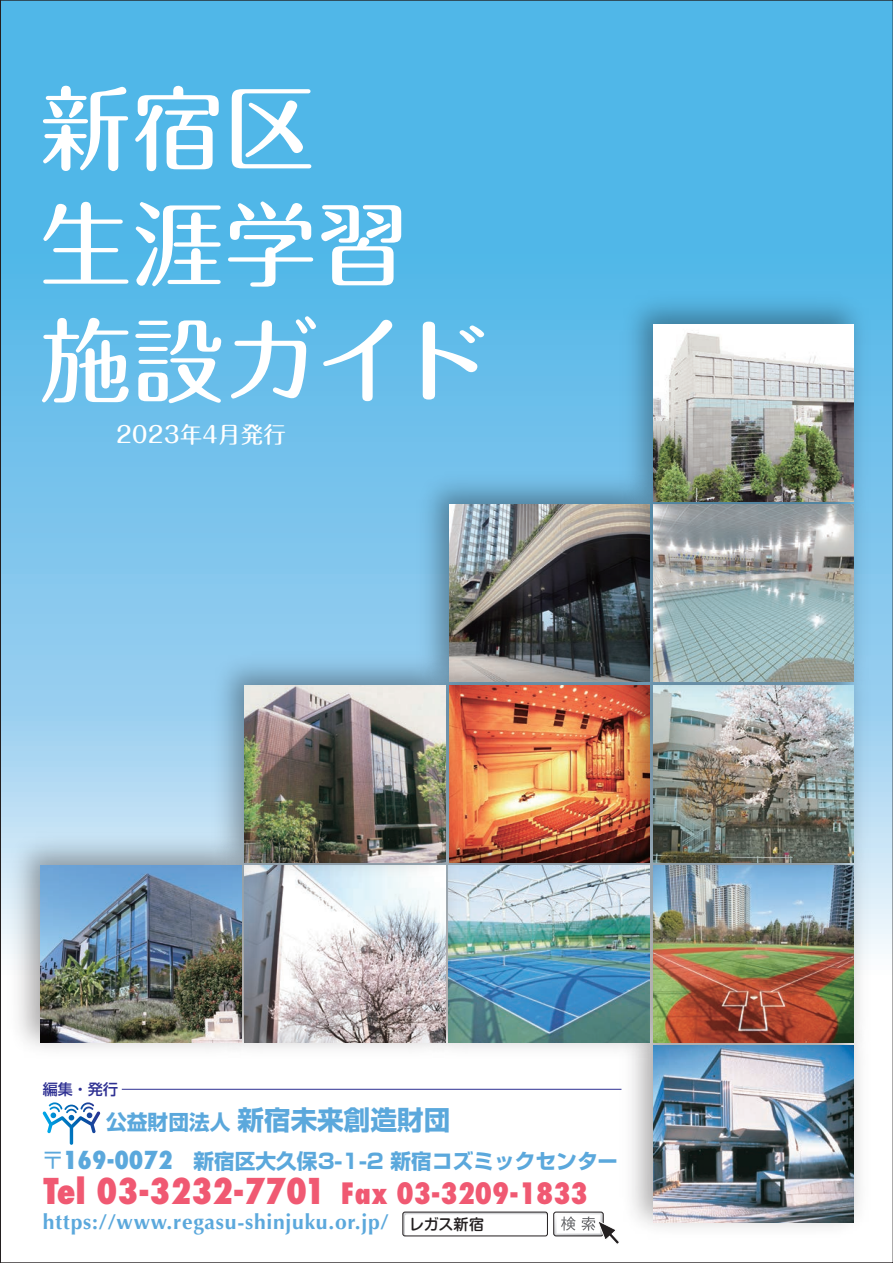
<style>
.page{position:relative;width:893px;height:1263px;background:#fff}
.page>*{position:absolute;margin:0;border:0;box-sizing:border-box;transform-origin:0 0}
.t1{font:500 92.4px/115.9px "Maru Fo Pro";color:#fff}
.t2{font:800 condensed 34.65px "Futura";color:#f05972}
.t3{font:700 26.7px "Shin Go";color:#5ba8dc}
.t4{font:500 22.65px "Maru Fo Pro";color:#fff}
.t5{font:700 21.15px "Optima";letter-spacing:.035em;color:#5ba8dc}
.t6{font:700 20.7px "Shin Go";color:#5ba8dc}
.t7{font:500 15px "Shin Go";color:#2e3092}
.t8{font:500 15px "Shin M Go Pro";letter-spacing:-.01em;color:#231f20}
.s1{font-size:20.7px}
.s2{font-family:"Koz Go Pro";font-weight:400;font-size:24.15px}
.s3{font-family:"Futura";font-weight:800;font-stretch:condensed;font-size:24.15px}
.s4{font-size:28.65px}
</style>
<div class="page">
<img style="left:2px;top:2px;width:889px;height:1242px">
<h1 class="t1" style="left:40px;top:60px;width:457px">新宿区<br>生涯学習施設ガイド</h1>
<p class="t4" style="left:116px;top:417px;width:171px">2023年4月発行</p>
<p class="t7" style="left:43px;top:1079px;width:77px">編集・発行</p>
<p class="t3" style="left:106px;top:1102px;width:346px"><span class="s1">公益財団法人</span> 新宿未来創造財団</p>
<p class="t6" style="left:41px;top:1147px;width:579px"><span class="s2">〒</span><span class="s3">169-0072</span>　新宿区大久保3-1-2 新宿コズミックセンター</p>
<h2 class="t2" style="left:43px;top:1169px;width:547px">Tel 03-3232-7701 <span class="s4">Fax 03-3209-1833</span></h2>
<p class="t8" style="left:409px;top:1212px;width:76px">レガス新宿</p>
<p class="t5" style="left:43px;top:1209px;width:348px">https://www.regasu-shinjuku.or.jp/</p>
</div>
